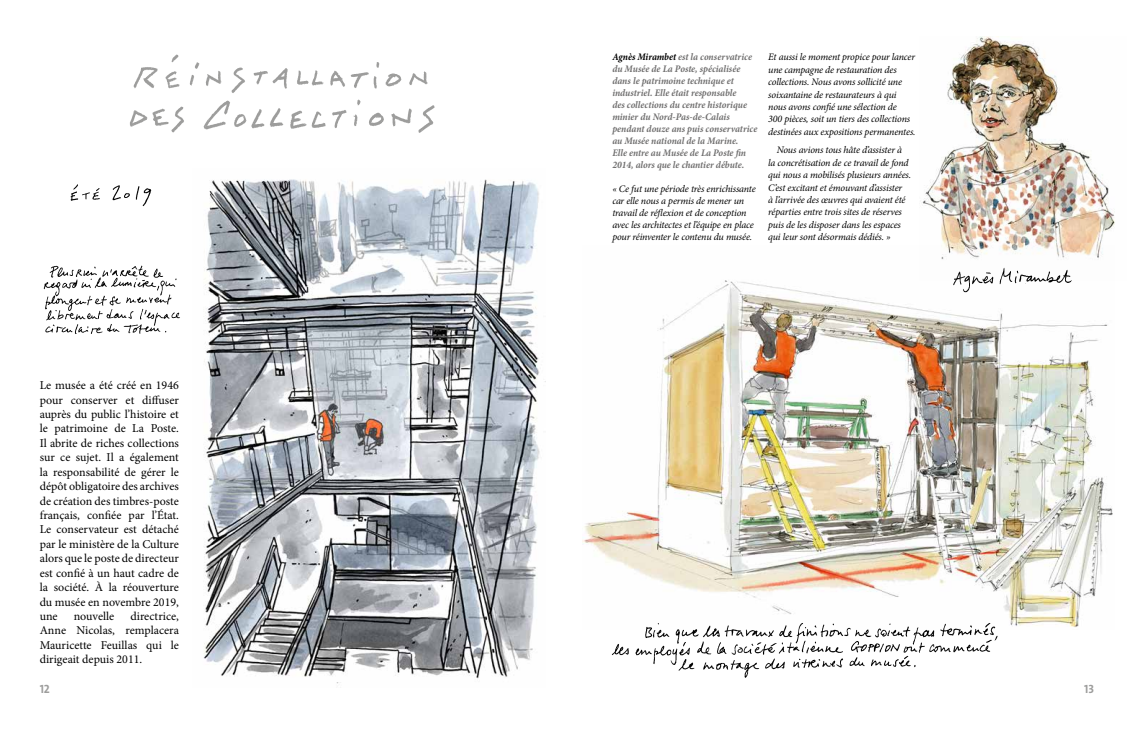
<style>
.page{position:relative;width:1134px;height:738px;background:#fff}
.page>*{position:absolute;margin:0;border:0;box-sizing:border-box;transform-origin:0 0}
.t1{font:12px/14.4px "Minion Pro";color:#000;text-align:justify}
.t2{font:12px "The Sans Bold Caps";color:#9d9d9c}
.t3{font:italic 10px/12.5px "Minion Pro";letter-spacing:-.02em;color:#000}
.t4{font:italic 700 10px/12px "Minion Pro";color:#706f6f;scale:.95 1}
.s1{color:#000}
</style>
<div class="page">
<img style="left:203px;top:179px;width:343px;height:505px">
<img style="left:922px;top:36px;width:193px;height:209px">
<img style="left:582px;top:245px;width:531px;height:382px">
<img style="left:70px;top:184px;width:82px;height:23px">
<img style="left:43px;top:265px;width:137px;height:69px">
<img style="left:610px;top:621px;width:389px;height:56px">
<img style="left:947px;top:267px;width:127px;height:27px">
<img style="left:133px;top:54px;width:295px;height:34px">
<img style="left:130px;top:88px;width:305px;height:45px">
<p class="t1" style="left:40px;top:378px;width:141px">Le musée a été créé en 1946 pour conserver et diffuser auprès du public l’histoire et le patrimoine de La Poste.<br>Il abrite de riches collections sur ce sujet. Il a également la responsabilité de gérer le dépôt obligatoire des archives de création des timbres-poste français, confiée par l’État.<br>Le conservateur est détaché par le ministère de la Culture alors que le poste de directeur est confié à un haut cadre de la société. À la réouverture du musée en novembre 2019, une</p>
<p class="t1" style="left:40px;top:608px;width:141px;text-indent:91px">directrice, Anne Nicolas, remplacera Mauricette Feuillas qui le dirigeait depuis 2011.</p>
<p class="t1" style="left:74px;top:608px;width:42px">nouvelle</p>
<p class="t4" style="left:612px;top:51px;width:154px"><span class="s1">Agnès Mirambet</span> est la conservatrice du Musée de La Poste, spécialisée dans le patrimoine technique et industriel. Elle était responsable<br>des collections du centre historique minier du Nord-Pas-de-Calais pendant douze ans puis conservatrice au Musée national de la Marine.<br>Elle entre au Musée de La Poste fin 2014, alors que le chantier débute.</p>
<p class="t3" style="left:612px;top:183px;width:145px;line-height:12px">« Ce fut une période très enrichissante car elle nous a permis de mener un travail de réflexion et de conception avec les architectes et l’équipe en place pour réinventer le contenu du musée.</p>
<p class="t3" style="left:768px;top:51px;width:149px">Et aussi le moment propice pour lancer une campagne de restauration des collections. Nous avons sollicité une soixantaine de restaurateurs à qui nous avons confié une sélection de<br>300 pièces, soit un tiers des collections destinées aux expositions permanentes.</p>
<p class="t3" style="left:768px;top:143px;width:144px;text-indent:8px">Nous avions tous hâte d’assister à la concrétisation de ce travail de fond qui nous a mobilisés plusieurs années.<br>C’est excitant et émouvant d’assister<br>à l’arrivée des œuvres qui avaient été réparties entre trois sites de réserves puis de les disposer dans les espaces qui leur sont désormais dédiés. »</p>
<p class="t2" style="left:40px;top:678px;width:12px">12</p>
<p class="t2" style="left:1084px;top:678px;width:12px">13</p>
</div>
